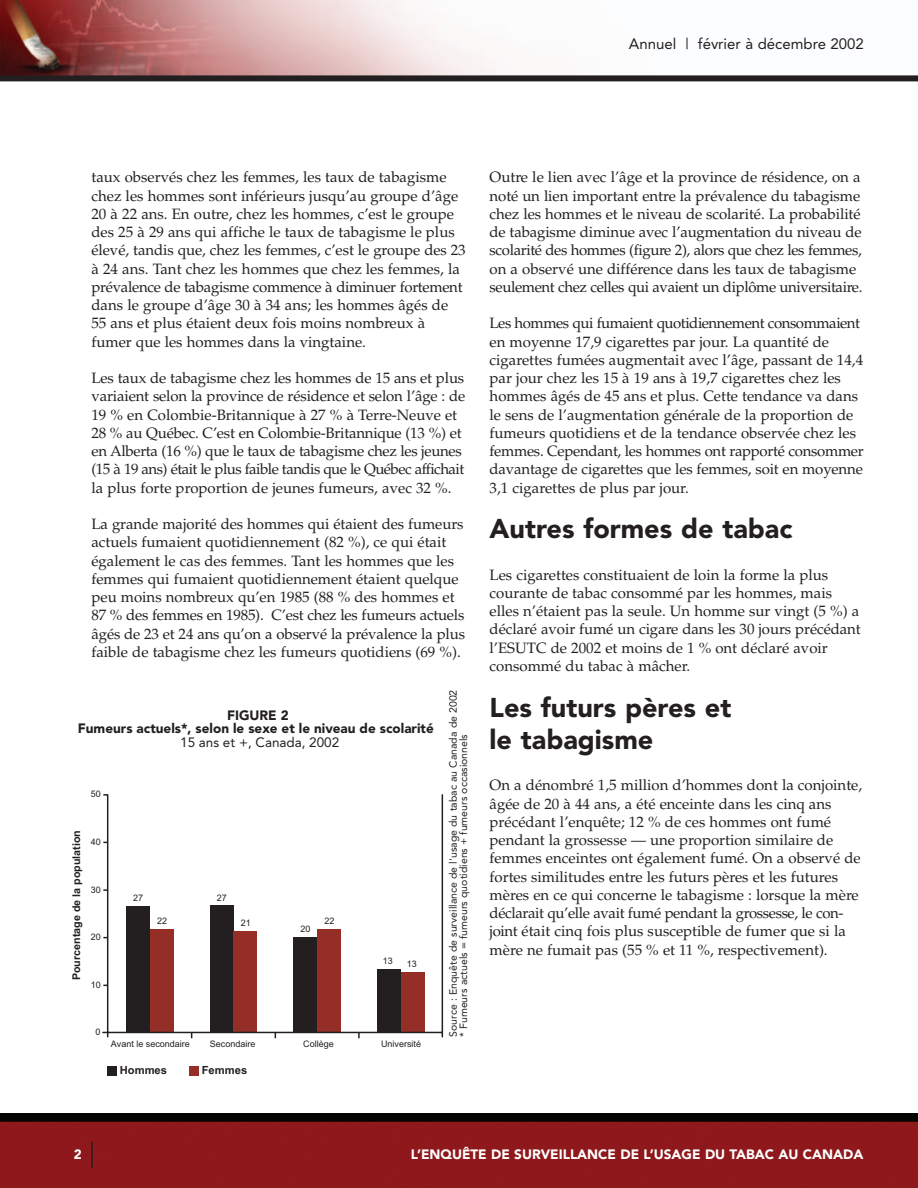
<style>
.page{position:relative;width:918px;height:1188px;background:#fff}
.page>*{position:absolute;margin:0;border:0;box-sizing:border-box;transform-origin:0 0}
.t1{font:900 27px/32.4px "Avenir";color:#231f20}
.t2{font:15px/18.3px "Palatino";color:#231f20}
.t3{font:15px "Avenir";color:#231f20}
.t4{font:900 13.5px/13.5px "Avenir";color:#231f20;text-align:center}
.t5{font:900 13.5px "Avenir";color:#fff}
.t6{font:13.5px "Avenir";color:#231f20}
.t7{font:700 11.25px "Arial";color:#231f20}
.t8{font:700 10.8px "Arial";color:#231f20}
.t9{font:10.5px/10.5px "Avenir";color:#231f20}
.t10{font:9px "Arial";color:#231f20}
</style>
<div class="page">
<img style="left:0;top:0;width:496px;height:75px">
<img style="left:0;top:1113px;width:918px;height:75px">
<div style="left:0;top:75px;width:918px;height:6px;background:#231f20"></div>
<hr style="left:91px;top:1142px;width:2px;height:26px;background:#231f20">
<div style="left:126px;top:906px;width:24px;height:126px;background:#231f20"></div>
<div style="left:210px;top:905px;width:23px;height:127px;background:#231f20"></div>
<div style="left:293px;top:937px;width:24px;height:95px;background:#231f20"></div>
<div style="left:377px;top:969px;width:24px;height:63px;background:#231f20"></div>
<div style="left:150px;top:929px;width:24px;height:104px;background:#952e26"></div>
<div style="left:233px;top:931px;width:24px;height:101px;background:#952e26"></div>
<div style="left:317px;top:929px;width:24px;height:103px;background:#952e26"></div>
<div style="left:401px;top:972px;width:24px;height:61px;background:#952e26"></div>
<hr style="left:442px;top:795px;width:1px;height:242px;background:#231f20">
<hr style="left:107px;top:795px;width:1px;height:242px;background:#231f20">
<hr style="left:103px;top:1032px;width:339px;height:1px;background:#231f20">
<div style="left:107px;top:1066px;width:9px;height:10px;background:#231f20"></div>
<div style="left:189px;top:1066px;width:10px;height:10px;background:#952e26"></div>
<p class="t3" style="left:629px;top:38px;width:237px">Annuel | février à décembre 2002</p>
<p class="t2" style="left:91px;top:170px;width:376px">taux observés chez les femmes, les taux de tabagisme chez les hommes sont inférieurs jusqu’au groupe d’âge 20 à 22 ans. En outre, chez les hommes, c’est le groupe des 25 à 29 ans qui affiche le taux de tabagisme le plus élevé, tandis que, chez les femmes, c’est le groupe des 23 à 24 ans. Tant chez les hommes que chez les femmes, la prévalence de tabagisme commence à diminuer fortement dans le groupe d’âge 30 à 34 ans; les hommes âgés de 55 ans et plus étaient deux fois moins nombreux à fumer que les hommes dans la vingtaine.</p>
<p class="t2" style="left:91px;top:371px;width:375px">Les taux de tabagisme chez les hommes de 15 ans et plus variaient selon la province de résidence et selon l’âge : de 19 % en Colombie-Britannique à 27 % à Terre-Neuve et 28 % au Québec. C’est en Colombie-Britannique (13 %) et en Alberta (16 %) que le taux de tabagisme chez les jeunes (15 à 19 ans) était le plus faible tandis que le Québec affichait la plus forte proportion de jeunes fumeurs, avec 32 %.</p>
<p class="t2" style="left:91px;top:517px;width:375px">La grande majorité des hommes qui étaient des fumeurs actuels fumaient quotidiennement (82 %), ce qui était également le cas des femmes. Tant les hommes que les femmes qui fumaient quotidiennement étaient quelque peu moins nombreux qu’en 1985 (88 % des hommes et 87 % des femmes en 1985). C’est chez les fumeurs actuels âgés de 23 et 24 ans qu’on a observé la prévalence la plus faible de tabagisme chez les fumeurs quotidiens (69 %).</p>
<p class="t4" style="left:78px;top:710px;width:357px">FIGURE 2<br>Fumeurs actuels*, selon le sexe et le niveau de scolarité</p>
<p class="t6" style="left:180px;top:737px;width:161px">15 ans et +, Canada, 2002</p>
<p class="t10" style="left:91px;top:791px;width:12px">50</p>
<p class="t8" style="left:72px;top:980px;width:152px;rotate:-90deg">Pourcentage de la population</p>
<p class="t10" style="left:91px;top:839px;width:12px">40</p>
<p class="t10" style="left:91px;top:886px;width:12px">30</p>
<p class="t10" style="left:91px;top:934px;width:12px">20</p>
<p class="t10" style="left:91px;top:981px;width:12px">10</p>
<p class="t10" style="left:133px;top:895px;width:12px">27</p>
<p class="t10" style="left:217px;top:894px;width:12px">27</p>
<p class="t10" style="left:157px;top:917px;width:12px">22</p>
<p class="t10" style="left:241px;top:920px;width:12px">21</p>
<p class="t10" style="left:324px;top:918px;width:12px">22</p>
<p class="t10" style="left:301px;top:926px;width:12px">20</p>
<p class="t10" style="left:383px;top:957px;width:12px">13</p>
<p class="t10" style="left:407px;top:960px;width:12px">13</p>
<p class="t10" style="left:96px;top:1029px;width:7px">0</p>
<p class="t10" style="left:111px;top:1040px;width:81px">Avant le secondaire</p>
<p class="t10" style="left:210px;top:1040px;width:47px">Secondaire</p>
<p class="t10" style="left:303px;top:1040px;width:32px">Collège</p>
<p class="t10" style="left:381px;top:1040px;width:42px">Université</p>
<p class="t7" style="left:120px;top:1066px;width:49px">Hommes</p>
<p class="t7" style="left:202px;top:1066px;width:47px">Femmes</p>
<p class="t9" style="left:449px;top:1037px;width:349px;rotate:-90deg">Source : Enquête de surveillance de l'usage du tabac au Canada de 2002 * Fumeurs actuels = fumeurs quotidiens + fumeurs occasionnels</p>
<p class="t2" style="left:490px;top:170px;width:374px">Outre le lien avec l’âge et la province de résidence, on a noté un lien important entre la prévalence du tabagisme chez les hommes et le niveau de scolarité. La probabilité de tabagisme diminue avec l’augmentation du niveau de scolarité des hommes (figure 2), alors que chez les femmes, on a observé une différence dans les taux de tabagisme seulement chez celles qui avaient un diplôme universitaire.</p>
<p class="t2" style="left:490px;top:316px;width:376px">Les hommes qui fumaient quotidiennement consommaient en moyenne 17,9 cigarettes par jour. La quantité de cigarettes fumées augmentait avec l’âge, passant de 14,4 par jour chez les 15 à 19 ans à 19,7 cigarettes chez les hommes âgés de 45 ans et plus. Cette tendance va dans le sens de l’augmentation générale de la proportion de fumeurs quotidiens et de la tendance observée chez les femmes. Cependant, les hommes ont rapporté consommer davantage de cigarettes que les femmes, soit en moyenne 3,1 cigarettes de plus par jour.</p>
<h1 class="t1" style="left:490px;top:515px;width:304px">Autres formes de tabac</h1>
<p class="t2" style="left:490px;top:567px;width:373px">Les cigarettes constituaient de loin la forme la plus courante de tabac consommé par les hommes, mais elles n’étaient pas la seule. Un homme sur vingt (5 %) a déclaré avoir fumé un cigare dans les 30 jours précédant l’ESUTC de 2002 et moins de 1 % ont déclaré avoir consommé du tabac à mâcher.</p>
<h1 class="t1" style="left:490px;top:694px;width:243px">Les futurs pères et le tabagisme</h1>
<p class="t2" style="left:490px;top:778px;width:374px">On a dénombré 1,5 million d’hommes dont la conjointe, âgée de 20 à 44 ans, a été enceinte dans les cinq ans précédant l’enquête; 12 % de ces hommes ont fumé pendant la grossesse — une proportion similaire de femmes enceintes ont également fumé. On a observé de fortes similitudes entre les futurs pères et les futures mères en ce qui concerne le tabagisme : lorsque la mère déclarait qu’elle avait fumé pendant la grossesse, le con&shy;joint était cinq fois plus susceptible de fumer que si la mère ne fumait pas (55 % et 11 %, respectivement).</p>
<p class="t5" style="left:74px;top:1148px;width:9px">2</p>
<p class="t5" style="left:411px;top:1148px;width:454px">L’ENQUÊTE DE SURVEILLANCE DE L’USAGE DU TABAC AU CANADA</p>
</div>
